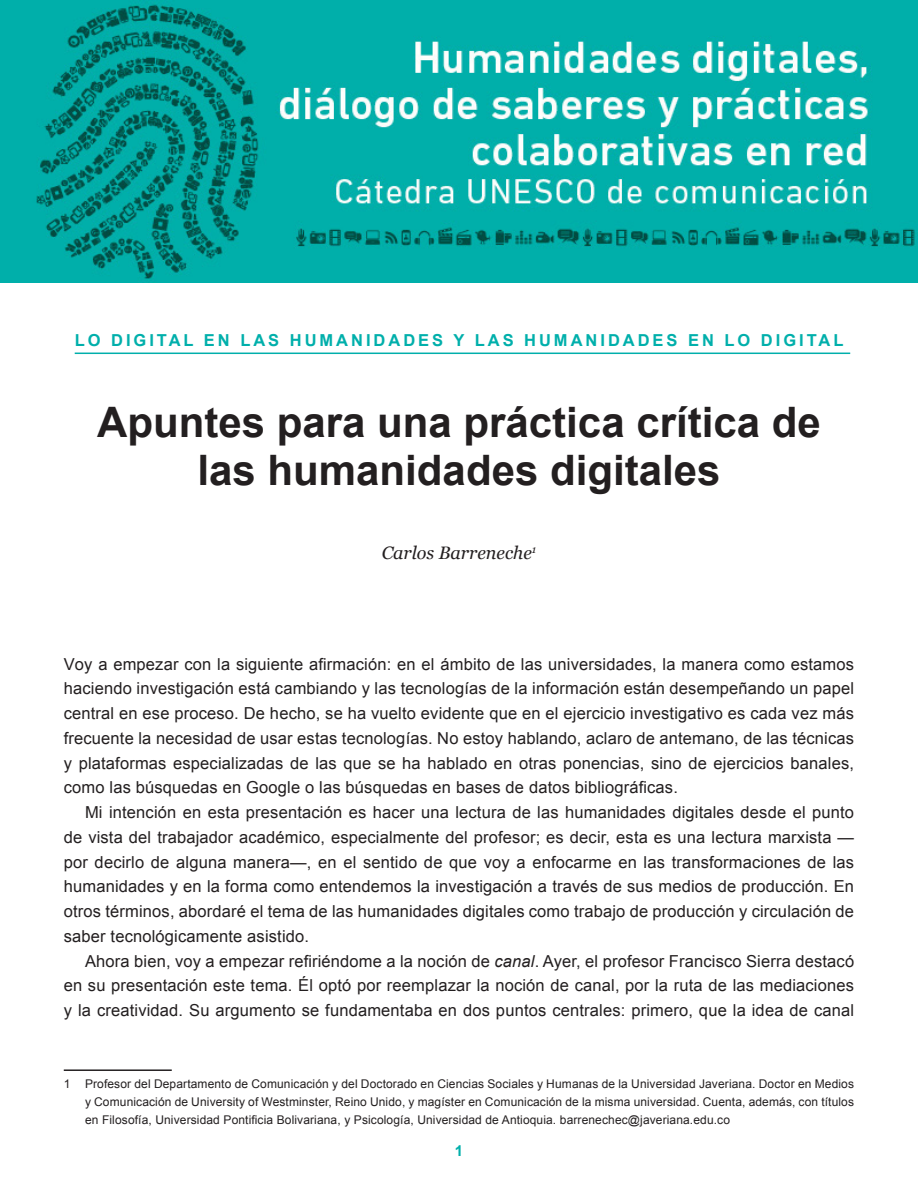
<style>
.page{position:relative;width:918px;height:1188px;background:#fff}
.page>*{position:absolute;margin:0;border:0;box-sizing:border-box;transform-origin:0 0}
.T1{font:700 42px/48px "Arial";color:#231f20;text-align:center}
.autor{font:italic 18px "Georgia";color:#231f20}
.texto{font:16.5px/24.8px "Arial";letter-spacing:.01em;color:#231f20;text-align:justify}
.primer{font:16.5px/24.8px "Arial";letter-spacing:.01em;color:#231f20;text-align:justify}
.TParte{font:700 16.5px "Arial";letter-spacing:.18em;color:#00afab}
.t1{font:700 15px "Arial";color:#00afab}
.nota{font:12px/18px "Arial";letter-spacing:.01em;color:#231f20;text-align:justify}
.s1{font-style:italic}
</style>
<div class="page">
<img style="left:0;top:0;width:918px;height:282px">
<hr style="left:75px;top:353px;width:775px;height:1px;background:#00afab">
<hr style="left:64px;top:1069px;width:108px;height:2px;background:#231f20">
<p class="TParte" style="left:75px;top:329px;width:770px">LO DIGITAL EN LAS HUMANIDADES Y LAS HUMANIDADES EN LO DIGITAL</p>
<p class="T1" style="left:97px;top:400px;width:725px">Apuntes para una práctica crítica de las humanidades digitales</p>
<p class="autor" style="left:382px;top:542px;width:156px">Carlos Barreneche<sup>1</sup></p>
<p class="primer" style="left:64px;top:652px;width:792px">Voy a empezar con la siguiente afirmación: en el ámbito de las universidades, la manera como estamos haciendo investigación está cambiando y las tecnologías de la información están desempeñando un papel central en ese proceso. De hecho, se ha vuelto evidente que en el ejercicio investigativo es cada vez más frecuente la necesidad de usar estas tecnologías. No estoy hablando, aclaro de antemano, de las técnicas y plataformas especializadas de las que se ha hablado en otras ponencias, sino de ejercicios banales, como las búsquedas en Google o las búsquedas en bases de datos bibliográficas.</p>
<p class="texto" style="left:64px;top:800px;width:792px;text-indent:21px">Mi intención en esta presentación es hacer una lectura de las humanidades digitales desde el punto de vista del trabajador académico, especialmente del profesor; es decir, esta es una lectura marxista — por decirlo de alguna manera—, en el sentido de que voy a enfocarme en las transformaciones de las humanidades y en la forma como entendemos la investigación a través de sus medios de producción. En otros términos, abordaré el tema de las humanidades digitales como trabajo de producción y circulación de saber tecnológicamente asistido.</p>
<p class="texto" style="left:64px;top:949px;width:792px;text-indent:21px">Ahora bien, voy a empezar refiriéndome a la noción de <span class="s1">canal</span>. Ayer, el profesor Francisco Sierra destacó en su presentación este tema. Él optó por reemplazar la noción de canal, por la ruta de las mediaciones y la creatividad. Su argumento se fundamentaba en dos puntos centrales: primero, que la idea de canal</p>
<p class="nota" style="left:85px;top:1075px;width:771px;text-indent:-21px">1 Profesor del Departamento de Comunicación y del Doctorado en Ciencias Sociales y Humanas de la Universidad Javeriana. Doctor en Medios y Comunicación de University of Westminster, Reino Unido, y magíster en Comunicación de la misma universidad. Cuenta, además, con títulos en Filosofía, Universidad Pontificia Bolivariana, y Psicología, Universidad de Antioquia. barrenechec@javeriana.edu.co</p>
<p class="t1" style="left:455px;top:1141px;width:10px">1</p>
</div>
